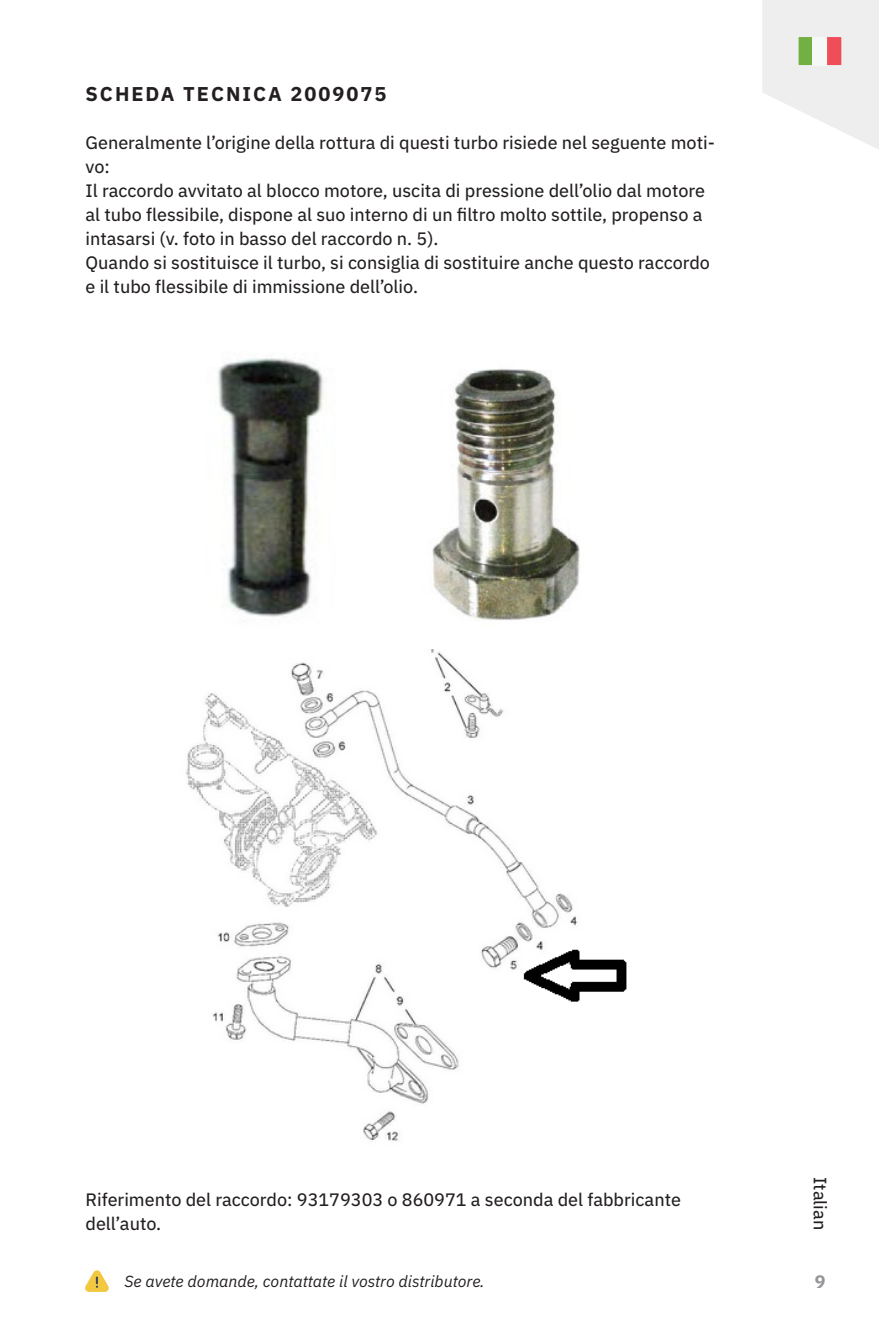
<style>
.page{position:relative;width:879px;height:1338px;background:#fff}
.page>*{position:absolute;margin:0;border:0;box-sizing:border-box;transform-origin:0 0}
.t1{font:700 20px "IBM Plex Sans";letter-spacing:.1em;color:#231f20}
.t2{font:18px/24px "IBM Plex Sans Text";color:#231f20}
.t3{font:700 18px "IBM Plex Sans";color:#939598}
.t4{font:italic 16px "IBM Plex Sans";color:#231f20}
</style>
<div class="page">
<svg style="left:85px;top:1270px;width:24px;height:22px"></svg>
<svg style="left:762px;top:0;width:117px;height:150px"></svg>
<img style="left:218px;top:358px;width:106px;height:259px">
<img style="left:432px;top:369px;width:148px;height:252px">
<img style="left:185px;top:649px;width:442px;height:492px">
<p class="t1" style="left:85px;top:78px;width:302px">SCHEDA TECNICA 2009075</p>
<p class="t2" style="left:85px;top:129px;width:631px">Generalmente l’origine della rottura di questi turbo risiede nel seguente moti&shy;vo:</p>
<p class="t2" style="left:85px;top:177px;width:621px">Il raccordo avvitato al blocco motore, uscita di pressione dell’olio dal motore al tubo flessibile, dispone al suo interno di un filtro molto sottile, propenso a intasarsi (v. foto in basso del raccordo n. 5).</p>
<p class="t2" style="left:85px;top:249px;width:626px">Quando si sostituisce il turbo, si consiglia di sostituire anche questo raccordo e il tubo flessibile di immissione dell’olio.</p>
<p class="t2" style="left:85px;top:1186px;width:597px">Riferimento del raccordo: 93179303 o 860971 a seconda del fabbricante dell’auto.</p>
<p class="t4" style="left:124px;top:1269px;width:362px">Se avete domande, contattate il vostro distributore.</p>
<p class="t2" style="left:834px;top:1177px;width:55px;rotate:90deg">Italian</p>
<p class="t3" style="left:814px;top:1268px;width:12px">9</p>
</div>
